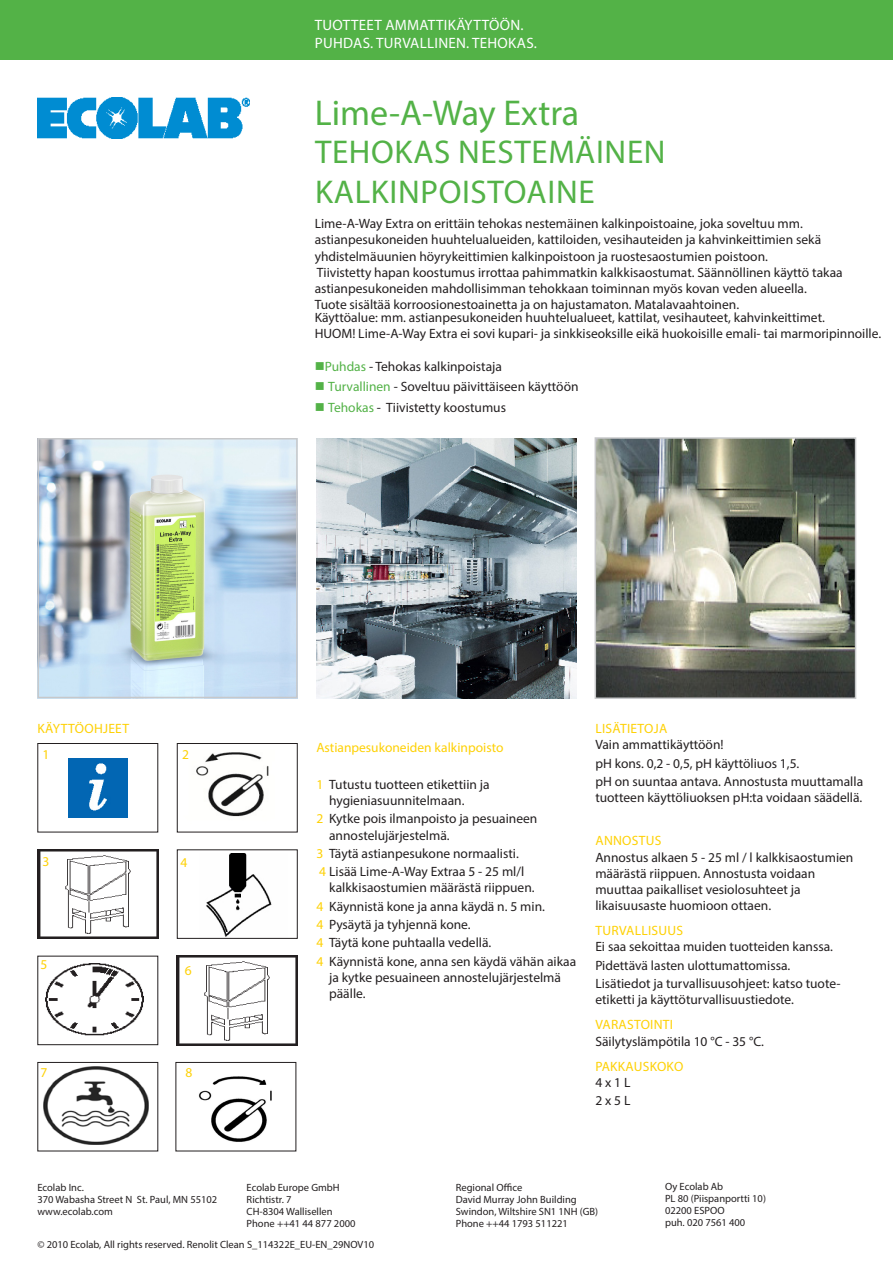
<style>
.page{position:relative;width:893px;height:1263px;background:#fff}
.page>*{position:absolute;margin:0;border:0;box-sizing:border-box;transform-origin:0 0}
.Headline_Produkt{font:36px "Myriad Pro";color:#53b247}
.Sub-Headline{font:33px/39.6px "Myriad Pro";letter-spacing:.02em;color:#53b247}
.Kopf_headline{font:15px "Myriad Pro";letter-spacing:.02em;color:#fff}
.fließtext_oben{font:13.5px/16.2px "Myriad Pro";color:#231f20}
.fließtext_unten{font:13.5px/16.2px "Myriad Pro";color:#231f20}
.Aufzählung_unten{font:13.5px/16.2px "Myriad Pro";color:#231f20}
.Bullet_oben{font:13.5px "Myriad Pro";color:#231f20}
.Headline_unten{font:13.5px "Myriad Pro";letter-spacing:.02em;color:#fed105}
.Aufzählung_unten-2{font:13.5px "Myriad Pro";color:#fed105}
.Adresse{font:10.5px "Myriad Pro";color:#231f20}
.fusszeile{font:10.5px "Myriad Pro";color:#231f20}
.s1{color:#53b247}
.s2{color:#fed105}
</style>
<div class="page">
<img style="left:196px;top:752px;width:73px;height:65px">
<div style="left:177px;top:743px;width:121px;height:89px;border:1px solid #231f20"></div>
<div style="left:0;top:0;width:893px;height:60px;background:#53b247"></div>
<img style="left:37px;top:98px;width:212px;height:40px">
<img style="left:40px;top:441px;width:255px;height:254px">
<div style="left:37px;top:438px;width:261px;height:260px;border:2px solid #c7c8ca"></div>
<img style="left:39px;top:851px;width:117px;height:86px">
<div style="left:37px;top:849px;width:121px;height:90px;border:1px solid #231f20"></div>
<img style="left:68px;top:758px;width:60px;height:59px">
<img style="left:316px;top:438px;width:261px;height:260px">
<img style="left:598px;top:440px;width:255px;height:256px">
<div style="left:595px;top:437px;width:261px;height:262px;border:2px solid #c7c8ca"></div>
<img style="left:206px;top:854px;width:66px;height:83px">
<div style="left:177px;top:849px;width:121px;height:90px;border:1px solid #231f20"></div>
<img style="left:46px;top:963px;width:97px;height:72px">
<img style="left:44px;top:1067px;width:104px;height:77px">
<img style="left:179px;top:958px;width:117px;height:85px">
<div style="left:177px;top:956px;width:121px;height:89px;border:1px solid #231f20"></div>
<img style="left:198px;top:1076px;width:74px;height:66px">
<p class="Kopf_headline" style="left:315px;top:16px;width:210px">TUOTTEET AMMATTIKÄYTTÖÖN.</p>
<p class="Kopf_headline" style="left:315px;top:34px;width:224px">PUHDAS. TURVALLINEN. TEHOKAS.</p>
<p class="Headline_Produkt" style="left:315px;top:91px;width:266px">Lime-A-Way Extra</p>
<p class="Sub-Headline" style="left:315px;top:132px;width:352px">TEHOKAS NESTEMÄINEN<br>KALKINPOISTOAINE</p>
<p class="fließtext_oben" style="left:315px;top:215px;width:530px">Lime-A-Way Extra on erittäin tehokas nestemäinen kalkinpoistoaine, joka soveltuu mm. astianpesukoneiden huuhtelualueiden, kattiloiden, vesihauteiden ja kahvinkeittimien sekä yhdistelmäuunien höyrykeittimien kalkinpoistoon ja ruostesaostumien poistoon.<br>Tiivistetty hapan koostumus irrottaa pahimmatkin kalkkisaostumat. Säännöllinen käyttö takaa astianpesukoneiden mahdollisimman tehokkaan toiminnan myös kovan veden alueella.<br>Tuote sisältää korroosionestoainetta ja on hajustamaton. Matalavaahtoinen.</p>
<p class="fließtext_oben" style="left:315px;top:309px;width:512px">Käyttöalue: mm. astianpesukoneiden huuhtelualueet, kattilat, vesihauteet, kahvinkeittimet.</p>
<p class="fließtext_oben" style="left:315px;top:325px;width:568px">HUOM! Lime-A-Way Extra ei sovi kupari- ja sinkkiseoksille eikä huokoisille emali- tai marmoripinnoille.</p>
<p class="fließtext_oben" style="left:315px;top:358px;width:189px"><span class="s1">■Puhdas</span> - Tehokas kalkinpoistaja</p>
<p class="Bullet_oben" style="left:315px;top:378px;width:265px"><span class="s1">■ Turvallinen</span> - Soveltuu päivittäiseen käyttöön</p>
<p class="Bullet_oben" style="left:315px;top:399px;width:193px"><span class="s1">■ Tehokas</span> - Tiivistetty koostumus</p>
<p class="Headline_unten" style="left:38px;top:720px;width:93px">KÄYTTÖOHJEET</p>
<p class="Aufzählung_unten-2" style="left:43px;top:746px;width:8px">1</p>
<p class="Aufzählung_unten-2" style="left:182px;top:746px;width:8px">2</p>
<p class="Aufzählung_unten-2" style="left:43px;top:853px;width:8px">3</p>
<p class="Aufzählung_unten-2" style="left:40px;top:956px;width:8px">5</p>
<p class="Aufzählung_unten-2" style="left:180px;top:854px;width:8px">4</p>
<p class="Aufzählung_unten-2" style="left:185px;top:962px;width:8px">6</p>
<p class="Aufzählung_unten-2" style="left:40px;top:1064px;width:8px">7</p>
<p class="Aufzählung_unten-2" style="left:185px;top:1064px;width:8px">8</p>
<p class="Aufzählung_unten-2" style="left:316px;top:739px;width:189px">Astianpesukoneiden kalkinpoisto</p>
<p class="Aufzählung_unten" style="left:329px;top:776px;width:162px;text-indent:-13px"><span class="s2">1</span> Tutustu tuotteen etikettiin ja hygieniasuunnitelmaan.</p>
<p class="Aufzählung_unten" style="left:329px;top:810px;width:210px;text-indent:-13px"><span class="s2">2</span> Kytke pois ilmanpoisto ja pesuaineen annostelujärjestelmä.</p>
<p class="Aufzählung_unten" style="left:316px;top:845px;width:204px"><span class="s2">3</span> Täytä astianpesukone normaalisti.</p>
<p class="Aufzählung_unten" style="left:329px;top:863px;width:207px;text-indent:-10px"><span class="s2">4</span> Lisää Lime-A-Way Extraa 5 - 25 ml/l kalkkisaostumien määrästä riippuen.</p>
<p class="Aufzählung_unten" style="left:316px;top:898px;width:230px"><span class="s2">4</span> Käynnistä kone ja anna käydä n. 5 min.</p>
<p class="Aufzählung_unten" style="left:316px;top:916px;width:156px"><span class="s2">4</span> Pysäytä ja tyhjennä kone.</p>
<p class="Aufzählung_unten" style="left:316px;top:934px;width:177px"><span class="s2">4</span> Täytä kone puhtaalla vedellä.</p>
<p class="Aufzählung_unten" style="left:329px;top:953px;width:249px;text-indent:-13px"><span class="s2">4</span> Käynnistä kone, anna sen käydä vähän aikaa ja kytke pesuaineen annostelujärjestelmä päälle.</p>
<p class="Headline_unten" style="left:595px;top:720px;width:73px">LISÄTIETOJA</p>
<p class="fließtext_unten" style="left:595px;top:736px;width:130px">Vain ammattikäyttöön!</p>
<p class="fließtext_unten" style="left:595px;top:755px;width:206px">pH kons. 0,2 - 0,5, pH käyttöliuos 1,5.</p>
<p class="fließtext_unten" style="left:595px;top:773px;width:269px">pH on suuntaa antava. Annostusta muuttamalla tuotteen käyttöliuoksen pH:ta voidaan säädellä.</p>
<p class="Headline_unten" style="left:595px;top:832px;width:67px">ANNOSTUS</p>
<p class="fließtext_unten" style="left:595px;top:849px;width:260px">Annostus alkaen 5 - 25 ml / l kalkkisaostumien määrästä riippuen. Annostusta voidaan muuttaa paikalliset vesiolosuhteet ja likaisuusaste huomioon ottaen.</p>
<p class="Headline_unten" style="left:595px;top:922px;width:89px">TURVALLISUUS</p>
<p class="fließtext_unten" style="left:595px;top:938px;width:239px">Ei saa sekoittaa muiden tuotteiden kanssa.</p>
<p class="fließtext_unten" style="left:595px;top:957px;width:196px">Pidettävä lasten ulottumattomissa.</p>
<p class="fließtext_unten" style="left:595px;top:975px;width:247px">Lisätiedot ja turvallisuusohjeet: katso tuote&shy;etiketti ja käyttöturvallisuustiedote.</p>
<p class="Headline_unten" style="left:595px;top:1016px;width:79px">VARASTOINTI</p>
<p class="fließtext_unten" style="left:595px;top:1033px;width:170px">Säilytyslämpötila 10 °C - 35 °C.</p>
<p class="Headline_unten" style="left:595px;top:1058px;width:89px">PAKKAUSKOKO</p>
<p class="fließtext_unten" style="left:595px;top:1074px;width:37px">4 x 1 L</p>
<p class="fließtext_unten" style="left:595px;top:1092px;width:37px">2 x 5 L</p>
<p class="Adresse" style="left:37px;top:1180px;width:48px">Ecolab Inc.</p>
<p class="Adresse" style="left:37px;top:1192px;width:181px">370 Wabasha Street N St. Paul, MN 55102</p>
<p class="Adresse" style="left:37px;top:1204px;width:77px">www.ecolab.com</p>
<p class="Adresse" style="left:247px;top:1180px;width:95px">Ecolab Europe GmbH</p>
<p class="Adresse" style="left:247px;top:1192px;width:46px">Richtistr. 7</p>
<p class="Adresse" style="left:247px;top:1204px;width:88px">CH-8304 Wallisellen</p>
<p class="Adresse" style="left:247px;top:1216px;width:110px">Phone ++41 44 877 2000</p>
<p class="Adresse" style="left:456px;top:1180px;width:68px">Regional Office</p>
<p class="Adresse" style="left:456px;top:1192px;width:122px">David Murray John Building</p>
<p class="Adresse" style="left:456px;top:1204px;width:144px">Swindon, Wiltshire SN1 1NH (GB)</p>
<p class="Adresse" style="left:456px;top:1216px;width:114px">Phone ++44 1793 511221</p>
<p class="Adresse" style="left:665px;top:1180px;width:60px">Oy Ecolab Ab</p>
<p class="Adresse" style="left:665px;top:1192px;width:102px">PL 80 (Piispanportti 10)</p>
<p class="Adresse" style="left:665px;top:1204px;width:61px">02200 ESPOO</p>
<p class="Adresse" style="left:665px;top:1216px;width:82px">puh. 020 7561 400</p>
<p class="fusszeile" style="left:37px;top:1238px;width:338px">© 2010 Ecolab, All rights reserved. Renolit Clean S_114322E_EU-EN_29NOV10</p>
</div>
